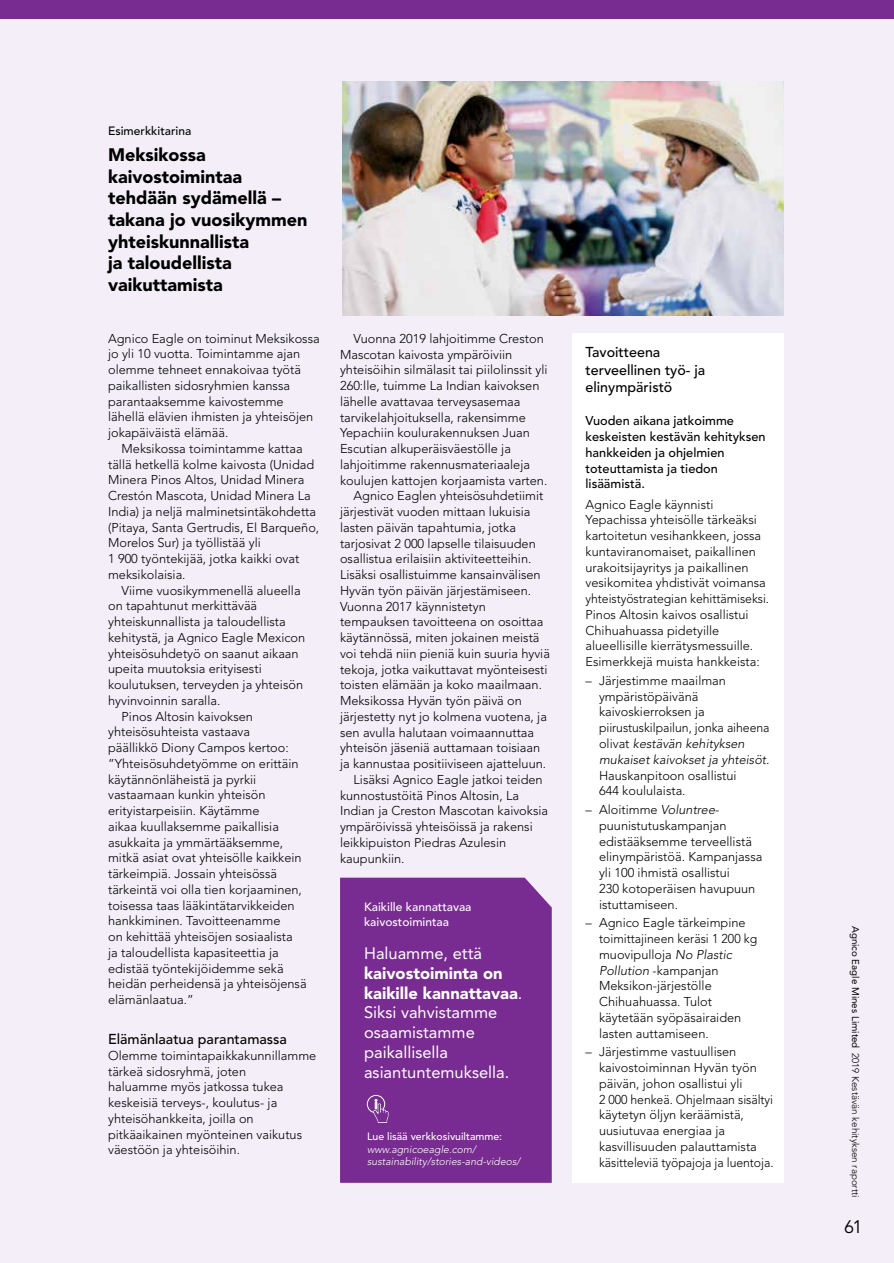
<style>
.page{position:relative;width:894px;height:1263px;background:#fff}
.page>*{position:absolute;margin:0;border:0;box-sizing:border-box;transform-origin:0 0}
.t1{font:900 18px/21.6px "Avenir LT Std";color:#000}
.t2{font:18px "Avenir LT Std";color:#000}
.t3{font:16.5px/19.8px "Avenir LT Std";color:#fff}
.t4{font:500 14.25px/17.1px "Avenir LT Std";color:#000}
.t5{font:300 12.75px/15.8px "Avenir LT Std";color:#000}
.t6{font:500 12.75px/15.8px "Avenir LT Std";color:#000}
.t7{font:500 12px/15px "Avenir LT Std";color:#fff}
.t8{font:500 12px "Avenir LT Std";color:#000}
.t9{font:italic 300 10.5px/12.6px "Avenir LT Std";color:#fff}
.t10{font:500 10.5px "Avenir LT Std";color:#fff}
.t11{font:300 9.75px "Avenir LT Std";color:#000}
.s1{font-weight:900}
.s2{font-style:italic}
.s3{font-weight:400}
</style>
<div class="page">
<div style="left:0;top:0;width:893px;height:1263px;background:#f3eef7"></div>
<img style="left:342px;top:81px;width:441px;height:234px">
<div style="left:572px;top:333px;width:211px;height:849px;background:#fff"></div>
<div style="left:0;top:0;width:893px;height:18px;background:#782b90"></div>
<div style="left:340px;top:877px;width:211px;height:305px;background:#782b90"></div>
<div style="left:367px;top:1095px;width:18px;height:18px;border:1px solid #fff;border-radius:50%"></div>
<svg style="left:373px;top:1099px;width:15px;height:23px"></svg>
<p class="t8" style="left:108px;top:124px;width:85px">Esimerkkitarina</p>
<h1 class="t1" style="left:108px;top:144px;width:201px">Meksikossa kaivostoimintaa tehdään sydämellä – takana jo vuosikymmen yhteiskunnallista<br>ja taloudellista vaikuttamista</h1>
<p class="t5" style="left:108px;top:330px;width:213px">Agnico Eagle on toiminut Meksikossa jo yli 10 vuotta. Toimintamme ajan olemme tehneet ennakoivaa työtä paikallisten sidosryhmien kanssa parantaaksemme kaivostemme lähellä elävien ihmisten ja yhteisöjen jokapäiväistä elämää.</p>
<p class="t5" style="left:108px;top:441px;width:212px;text-indent:14px">Meksikossa toimintamme kattaa tällä hetkellä kolme kaivosta (Unidad Minera Pinos Altos, Unidad Minera Crestón Mascota, Unidad Minera La India) ja neljä malminetsintäkohdetta (Pitaya, Santa Gertrudis, El Barqueño, Morelos Sur) ja työllistää yli<br>1 900 työntekijää, jotka kaikki ovat meksikolaisia.</p>
<p class="t5" style="left:122px;top:582px;width:180px">Viime vuosikymmenellä alueella</p>
<p class="t5" style="left:108px;top:598px;width:151px">on tapahtunut merkittävää</p>
<p class="t5" style="left:108px;top:614px;width:179px">yhteiskunnallista ja taloudellista</p>
<p class="t5" style="left:108px;top:629px;width:198px">kehitystä, ja Agnico Eagle Mexicon</p>
<p class="t5" style="left:108px;top:645px;width:192px">yhteisösuhdetyö on saanut aikaan</p>
<p class="t5" style="left:108px;top:661px;width:155px">upeita muutoksia erityisesti</p>
<p class="t5" style="left:108px;top:677px;width:196px">koulutuksen, terveyden ja yhteisön</p>
<p class="t5" style="left:108px;top:692px;width:114px">hyvinvoinnin saralla.</p>
<p class="t5" style="left:122px;top:708px;width:133px">Pinos Altosin kaivoksen</p>
<p class="t5" style="left:108px;top:724px;width:143px">yhteisösuhteista vastaava</p>
<p class="t5" style="left:108px;top:740px;width:182px">päällikkö Diony Campos kertoo:</p>
<p class="t5" style="left:108px;top:755px;width:192px">”Yhteisösuhdetyömme on erittäin</p>
<p class="t5" style="left:108px;top:771px;width:150px">käytännönläheistä ja pyrkii</p>
<p class="t5" style="left:108px;top:787px;width:159px">vastaamaan kunkin yhteisön</p>
<p class="t5" style="left:108px;top:803px;width:153px">erityistarpeisiin. Käytämme</p>
<p class="t5" style="left:108px;top:818px;width:172px">aikaa kuullaksemme paikallisia</p>
<p class="t5" style="left:108px;top:834px;width:177px">asukkaita ja ymmärtääksemme,</p>
<p class="t5" style="left:108px;top:850px;width:195px">mitkä asiat ovat yhteisölle kaikkein</p>
<p class="t5" style="left:108px;top:866px;width:170px">tärkeimpiä. Jossain yhteisössä</p>
<p class="t5" style="left:108px;top:881px;width:195px">tärkeintä voi olla tien korjaaminen,</p>
<p class="t5" style="left:108px;top:897px;width:188px">toisessa taas lääkintätarvikkeiden</p>
<p class="t5" style="left:108px;top:913px;width:174px">hankkiminen. Tavoitteenamme</p>
<p class="t5" style="left:108px;top:929px;width:186px">on kehittää yhteisöjen sosiaalista</p>
<p class="t5" style="left:108px;top:944px;width:172px">ja taloudellista kapasiteettia ja</p>
<p class="t5" style="left:108px;top:960px;width:177px">edistää työntekijöidemme sekä</p>
<p class="t5" style="left:108px;top:976px;width:200px">heidän perheidensä ja yhteisöjensä</p>
<p class="t5" style="left:108px;top:992px;width:87px">elämänlaatua.”</p>
<p class="t4" style="left:108px;top:1030px;width:180px">Elämänlaatua parantamassa</p>
<p class="t5" style="left:108px;top:1047px;width:210px">Olemme toimintapaikkakunnillamme tärkeä sidosryhmä, joten<br>haluamme myös jatkossa tukea keskeisiä terveys-, koulutus- ja yhteisöhankkeita, joilla on pitkäaikainen myönteinen vaikutus väestöön ja yhteisöihin.</p>
<p class="t5" style="left:353px;top:330px;width:192px">Vuonna 2019 lahjoitimme Creston</p>
<p class="t5" style="left:340px;top:346px;width:174px">Mascotan kaivosta ympäröiviin</p>
<p class="t5" style="left:340px;top:362px;width:209px">yhteisöihin silmälasit tai piilolinssit yli</p>
<p class="t5" style="left:340px;top:378px;width:201px">260:lle, tuimme La Indian kaivoksen</p>
<p class="t5" style="left:340px;top:393px;width:182px">lähelle avattavaa terveysasemaa</p>
<p class="t5" style="left:340px;top:409px;width:187px">tarvikelahjoituksella, rakensimme</p>
<p class="t5" style="left:340px;top:425px;width:191px">Yepachiin koulurakennuksen Juan</p>
<p class="t5" style="left:340px;top:441px;width:172px">Escutian alkuperäisväestölle ja</p>
<p class="t5" style="left:340px;top:456px;width:191px">lahjoitimme rakennusmateriaaleja</p>
<p class="t5" style="left:340px;top:472px;width:209px">koulujen kattojen korjaamista varten.</p>
<p class="t5" style="left:353px;top:488px;width:191px">Agnico Eaglen yhteisösuhdetiimit</p>
<p class="t5" style="left:340px;top:504px;width:192px">järjestivät vuoden mittaan lukuisia</p>
<p class="t5" style="left:340px;top:519px;width:177px">lasten päivän tapahtumia, jotka</p>
<p class="t5" style="left:340px;top:535px;width:197px">tarjosivat 2 000 lapselle tilaisuuden</p>
<p class="t5" style="left:340px;top:551px;width:193px">osallistua erilaisiin aktiviteetteihin.</p>
<p class="t5" style="left:340px;top:567px;width:202px">Lisäksi osallistuimme kansainvälisen</p>
<p class="t5" style="left:340px;top:582px;width:192px">Hyvän työn päivän järjestämiseen.</p>
<p class="t5" style="left:340px;top:598px;width:147px">Vuonna 2017 käynnistetyn</p>
<p class="t5" style="left:340px;top:614px;width:205px">tempauksen tavoitteena on osoittaa</p>
<p class="t5" style="left:340px;top:630px;width:201px">käytännössä, miten jokainen meistä</p>
<p class="t5" style="left:340px;top:645px;width:211px">voi tehdä niin pieniä kuin suuria hyviä</p>
<p class="t5" style="left:340px;top:661px;width:209px">tekoja, jotka vaikuttavat myönteisesti</p>
<p class="t5" style="left:340px;top:677px;width:203px">toisten elämään ja koko maailmaan.</p>
<p class="t5" style="left:340px;top:693px;width:183px">Meksikossa Hyvän työn päivä on</p>
<p class="t5" style="left:340px;top:708px;width:208px">järjestetty nyt jo kolmena vuotena, ja</p>
<p class="t5" style="left:340px;top:724px;width:195px">sen avulla halutaan voimaannuttaa</p>
<p class="t5" style="left:340px;top:740px;width:202px">yhteisön jäseniä auttamaan toisiaan</p>
<p class="t5" style="left:340px;top:756px;width:207px">ja kannustaa positiiviseen ajatteluun.</p>
<p class="t5" style="left:353px;top:771px;width:190px">Lisäksi Agnico Eagle jatkoi teiden</p>
<p class="t5" style="left:340px;top:787px;width:180px">kunnostustöitä Pinos Altosin, La</p>
<p class="t5" style="left:340px;top:803px;width:209px">Indian ja Creston Mascotan kaivoksia</p>
<p class="t5" style="left:340px;top:819px;width:194px">ympäröivissä yhteisöissä ja rakensi</p>
<p class="t5" style="left:340px;top:834px;width:167px">leikkipuiston Piedras Azulesin</p>
<p class="t5" style="left:340px;top:850px;width:66px">kaupunkiin.</p>
<p class="t7" style="left:364px;top:899px;width:109px">Kaikille kannattavaa kaivostoimintaa</p>
<p class="t3" style="left:364px;top:943px;width:119px">Haluamme, että</p>
<p class="t3" style="left:364px;top:963px;width:160px"><span class="s1">kaivostoiminta on kaikille kannattavaa</span>.<br>Siksi vahvistamme osaamistamme paikallisella asiantuntemuksella.</p>
<p class="t10" style="left:367px;top:1130px;width:136px">Lue lisää verkkosivuiltamme:</p>
<p class="t9" style="left:367px;top:1142px;width:155px">www.agnicoeagle.com/ sustainability/stories-and-videos/</p>
<p class="t4" style="left:585px;top:344px;width:121px">Tavoitteena terveellinen työ- ja elinympäristö</p>
<p class="t6" style="left:585px;top:413px;width:181px">Vuoden aikana jatkoimme keskeisten kestävän kehityksen hankkeiden ja ohjelmien toteuttamista ja tiedon lisäämistä.</p>
<p class="t5" style="left:585px;top:496px;width:185px">Agnico Eagle käynnisti Yepachissa yhteisölle tärkeäksi kartoitetun vesihankkeen, jossa kuntaviranomaiset, paikallinen urakoitsijayritys ja paikallinen vesikomitea yhdistivät voimansa yhteistyöstrategian kehittämiseksi.<br>Pinos Altosin kaivos osallistui Chihuahuassa pidetyille alueellisille kierrätysmessuille.<br>Esimerkkejä muista hankkeista:</p>
<p class="t5" style="left:598px;top:672px;width:172px;text-indent:-14px">– Järjestimme maailman ympäristöpäivänä kaivoskierroksen ja piirustuskilpailun, jonka aiheena olivat <span class="s2">kestävän kehityksen mukaiset kaivokset ja yhteisöt.</span></p>
<p class="t5" style="left:598px;top:767px;width:139px">Hauskanpitoon osallistui<br>644 koululaista.</p>
<p class="t5" style="left:598px;top:801px;width:165px;text-indent:-14px">– Aloitimme <span class="s2">Voluntree&shy;</span>puunistutuskampanjan edistääksemme terveellistä elinympäristöä. Kampanjassa yli 100 ihmistä osallistui<br>230 kotoperäisen havupuun istuttamiseen.</p>
<p class="t5" style="left:598px;top:915px;width:160px;text-indent:-14px">– Agnico Eagle tärkeimpine toimittajineen keräsi 1 200 kg muovipulloja <span class="s2">No Plastic<br>Pollution</span> ‑kampanjan<br>Meksikon-järjestölle<br>Chihuahuassa. Tulot käytetään syöpäsairaiden lasten auttamiseen.</p>
<p class="t5" style="left:598px;top:1044px;width:176px;text-indent:-14px">– Järjestimme vastuullisen kaivostoiminnan Hyvän työn päivän, johon osallistui yli<br>2 000 henkeä. Ohjelmaan sisältyi käytetyn öljyn keräämistä, uusiutuvaa energiaa ja kasvillisuuden palauttamista käsitteleviä työpajoja ja luentoja.</p>
<p class="t11" style="left:860px;top:925px;width:273px;rotate:90deg"><span class="s3">Agnico Eagle Mines Limited</span> 2019 Kestävän kehityksen raportti</p>
<h1 class="t2" style="left:844px;top:1216px;width:20px">61</h1>
</div>
